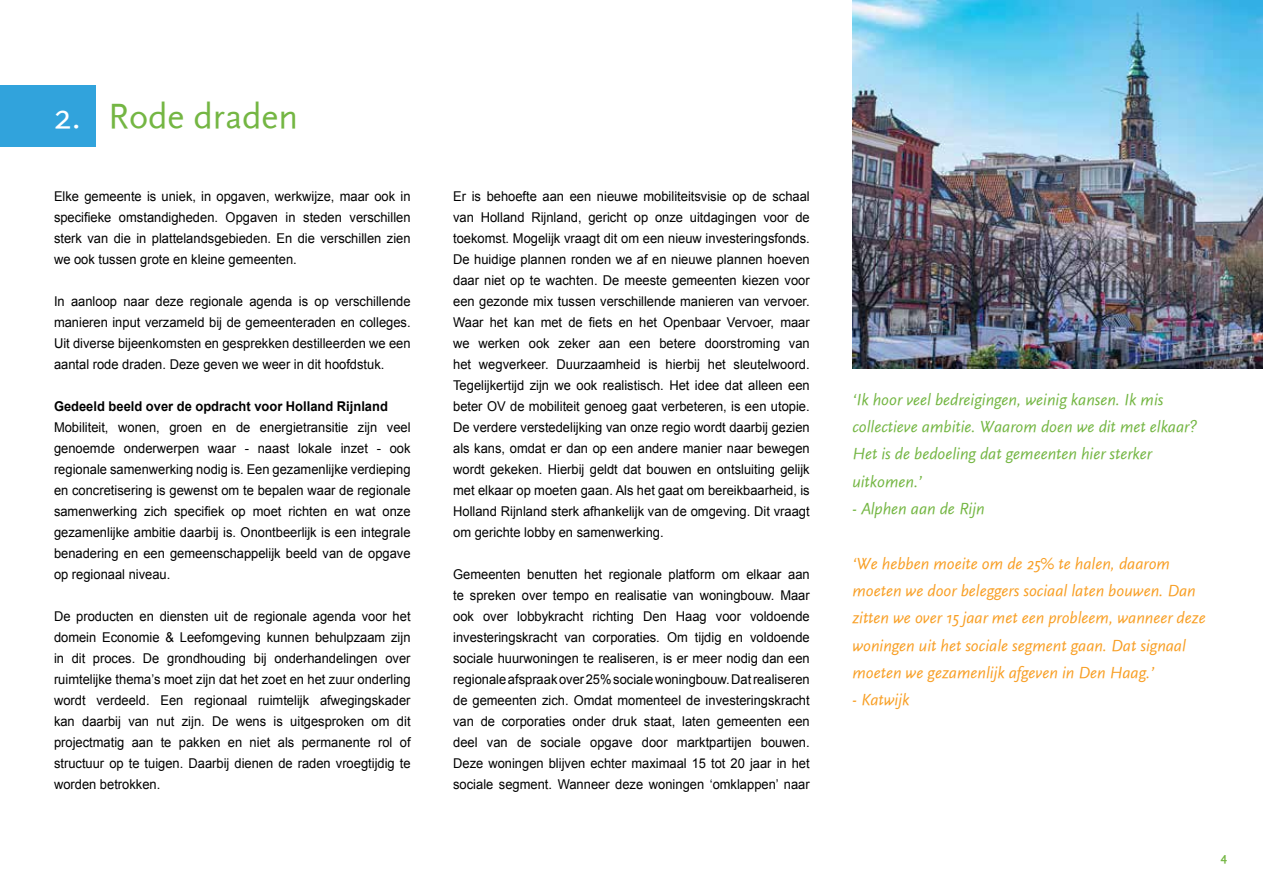
<style>
.page{position:relative;width:1263px;height:893px;background:#fff}
.page>*{position:absolute;margin:0;border:0;box-sizing:border-box;transform-origin:0 0}
.t1{font:36px "Scala Sans";color:#74b643}
.t2{font:italic 16.5px/27.3px "Scala Sans";color:#f89f25}
.t3{font:italic 16.5px/27.3px "Scala Sans";color:#74b643}
.t4{font:13.5px/21px "Arial";color:#000;text-align:justify;scale:.96 1}
.t5{font:700 13.5px "Arial";color:#000;scale:.96 1}
.t6{font:700 12px "Scala Sans";color:#74b643}
.s1{color:#fff}
</style>
<div class="page">
<div style="left:0;top:85px;width:96px;height:62px;background:#31a3dc"></div>
<img style="left:852px;top:0;width:411px;height:369px">
<h1 class="t1" style="left:54px;top:97px;width:246px"><span class="s1">2.</span> Rode draden</h1>
<p class="t4" style="left:54px;top:186px;width:373px">Elke gemeente is uniek, in opgaven, werkwijze, maar ook in specifieke omstandigheden. Opgaven in steden verschillen sterk van die in plattelandsgebieden. En die verschillen zien we ook tussen grote en kleine gemeenten.</p>
<p class="t4" style="left:54px;top:291px;width:373px">In aanloop naar deze regionale agenda is op verschillende manieren input verzameld bij de gemeenteraden en colleges.<br>Uit diverse bijeenkomsten en gesprekken destilleerden we een aantal rode draden. Deze geven we weer in dit hoofdstuk.</p>
<p class="t5" style="left:54px;top:397px;width:349px">Gedeeld beeld over de opdracht voor Holland Rijnland</p>
<p class="t4" style="left:54px;top:417px;width:373px">Mobiliteit, wonen, groen en de energietransitie zijn veel genoemde onderwerpen waar - naast lokale inzet - ook regionale samenwerking nodig is. Een gezamenlijke verdieping en concretisering is gewenst om te bepalen waar de regionale samenwerking zich specifiek op moet richten en wat onze gezamenlijke ambitie daarbij is. Onontbeerlijk is een integrale benadering en een gemeenschappelijk beeld van de opgave op regionaal niveau.</p>
<p class="t4" style="left:54px;top:606px;width:373px">De producten en diensten uit de regionale agenda voor het domein Economie &amp; Leefomgeving kunnen behulpzaam zijn in dit proces. De grondhouding bij onderhandelingen over ruimtelijke thema’s moet zijn dat het zoet en het zuur onderling wordt verdeeld. Een regionaal ruimtelijk afwegingskader kan daarbij van nut zijn. De wens is uitgesproken om dit projectmatig aan te pakken en niet als permanente rol of structuur op te tuigen. Daarbij dienen de raden vroegtijdig te worden betrokken.</p>
<p class="t4" style="left:453px;top:186px;width:373px">Er is behoefte aan een nieuwe mobiliteitsvisie op de schaal van Holland Rijnland, gericht op onze uitdagingen voor de toekomst. Mogelijk vraagt dit om een nieuw investeringsfonds.<br>De huidige plannen ronden we af en nieuwe plannen hoeven daar niet op te wachten. De meeste gemeenten kiezen voor een gezonde mix tussen verschillende manieren van vervoer.<br>Waar het kan met de fiets en het Openbaar Vervoer, maar we werken ook zeker aan een betere doorstroming van het wegverkeer. Duurzaamheid is hierbij het sleutelwoord.<br>Tegelijkertijd zijn we ook realistisch. Het idee dat alleen een beter OV de mobiliteit genoeg gaat verbeteren, is een utopie.<br>De verdere verstedelijking van onze regio wordt daarbij gezien als kans, omdat er dan op een andere manier naar bewegen wordt gekeken. Hierbij geldt dat bouwen en ontsluiting gelijk met elkaar op moeten gaan. Als het gaat om bereikbaarheid, is Holland Rijnland sterk afhankelijk van de omgeving. Dit vraagt om gerichte lobby en samenwerking.</p>
<p class="t4" style="left:453px;top:564px;width:373px">Gemeenten benutten het regionale platform om elkaar aan te spreken over tempo en realisatie van woningbouw. Maar ook over lobbykracht richting Den Haag voor voldoende investeringskracht van corporaties. Om tijdig en voldoende sociale huurwoningen te realiseren, is er meer nodig dan een regionale afspraak over 25% sociale woningbouw. Dat realiseren de gemeenten zich. Omdat momenteel de investeringskracht van de corporaties onder druk staat, laten gemeenten een deel van de sociale opgave door marktpartijen bouwen.<br>Deze woningen blijven echter maximaal 15 tot 20 jaar in het sociale segment. Wanneer deze woningen ‘omklappen’ naar</p>
<p class="t3" style="left:852px;top:386px;width:346px">‘Ik hoor veel bedreigingen, weinig kansen. Ik mis collectieve ambitie. Waarom doen we dit met elkaar?<br>Het is de bedoeling dat gemeenten hier sterker uitkomen.’</p>
<p class="t3" style="left:852px;top:495px;width:134px">- Alphen aan de Rijn</p>
<p class="t2" style="left:852px;top:550px;width:355px">‘We hebben moeite om de 25% te halen, daarom moeten we door beleggers sociaal laten bouwen. Dan zitten we over 15 jaar met een probleem, wanneer deze woningen uit het sociale segment gaan. Dat signaal moeten we gezamenlijk afgeven in Den Haag.’</p>
<p class="t2" style="left:852px;top:686px;width:58px">- Katwijk</p>
<p class="t6" style="left:1221px;top:851px;width:8px">4</p>
</div>
